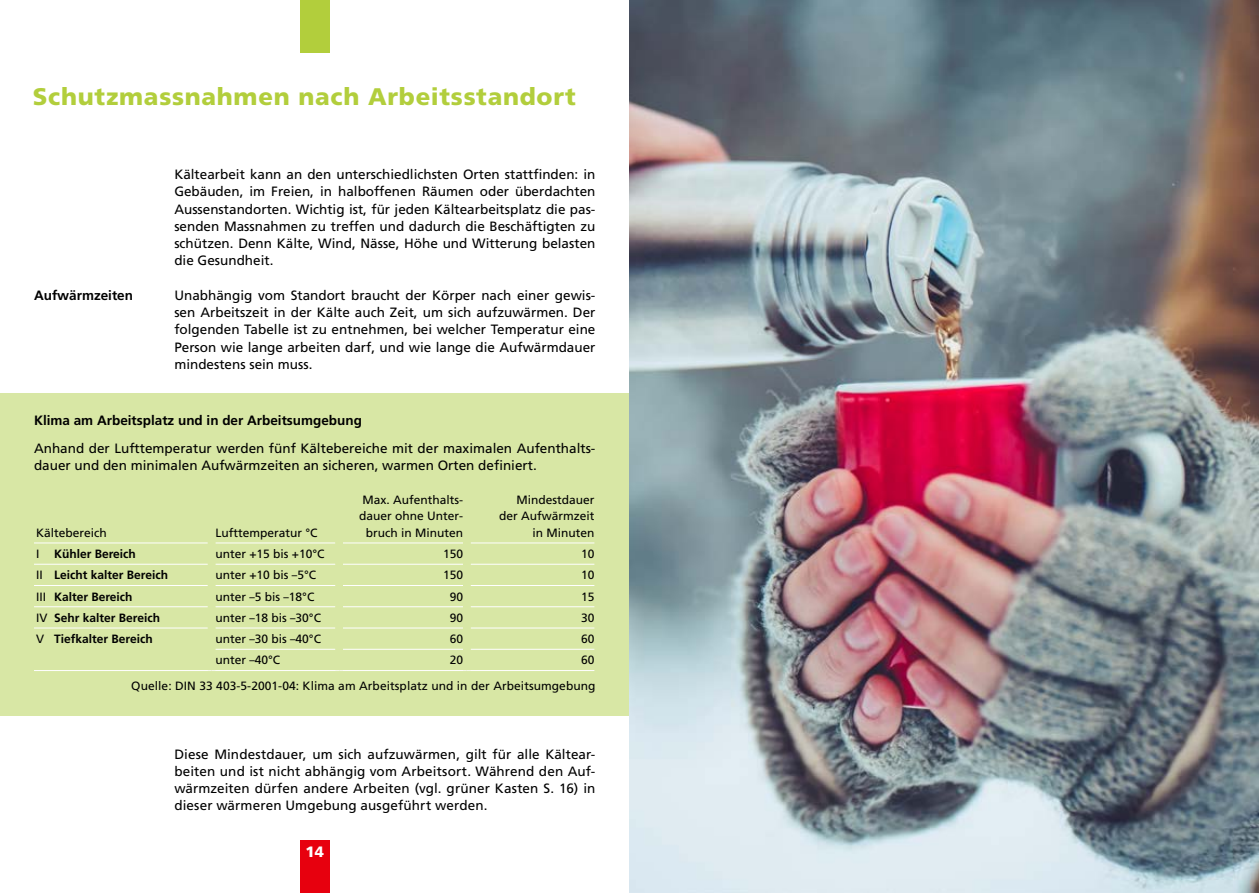
<style>
.page{position:relative;width:1259px;height:893px;background:#fff}
.page>*{position:absolute;margin:0;border:0;box-sizing:border-box;transform-origin:0 0}
.t1{font:900 24px "Frutiger LT Pro";letter-spacing:.03em;color:#b2ce3c}
.t2{font:900 15px "Frutiger LT Pro";color:#fff}
.t3{font:13.5px/17.2px "Frutiger LT Pro";color:#000;text-align:justify}
.t4{font:700 13.5px "Frutiger LT Pro";color:#000}
.t5{font:12px/16.5px "Frutiger LT Pro";color:#000;text-align:right}
.t6{font:700 12px "Frutiger LT Pro";color:#000}
.s1{font-weight:400}
</style>
<div class="page">
<div style="left:0;top:393px;width:629px;height:322px;background:#d8e7a5"></div>
<hr style="left:34px;top:543px;width:174px;height:1px;background:#fff">
<hr style="left:215px;top:543px;width:120px;height:1px;background:#fff">
<hr style="left:343px;top:543px;width:120px;height:1px;background:#fff">
<hr style="left:470px;top:543px;width:124px;height:1px;background:#fff">
<hr style="left:34px;top:564px;width:174px;height:1px;background:#fff">
<hr style="left:215px;top:564px;width:120px;height:1px;background:#fff">
<hr style="left:343px;top:564px;width:120px;height:1px;background:#fff">
<hr style="left:470px;top:564px;width:124px;height:1px;background:#fff">
<hr style="left:34px;top:585px;width:174px;height:1px;background:#fff">
<hr style="left:215px;top:585px;width:120px;height:1px;background:#fff">
<hr style="left:343px;top:585px;width:120px;height:1px;background:#fff">
<hr style="left:470px;top:585px;width:124px;height:1px;background:#fff">
<hr style="left:34px;top:606px;width:174px;height:1px;background:#fff">
<hr style="left:215px;top:606px;width:120px;height:1px;background:#fff">
<hr style="left:343px;top:606px;width:120px;height:1px;background:#fff">
<hr style="left:470px;top:606px;width:124px;height:1px;background:#fff">
<hr style="left:34px;top:628px;width:174px;height:1px;background:#fff">
<hr style="left:215px;top:628px;width:120px;height:1px;background:#fff">
<hr style="left:343px;top:628px;width:120px;height:1px;background:#fff">
<hr style="left:470px;top:628px;width:124px;height:1px;background:#fff">
<hr style="left:215px;top:649px;width:120px;height:1px;background:#fff">
<hr style="left:343px;top:649px;width:120px;height:1px;background:#fff">
<hr style="left:470px;top:649px;width:124px;height:1px;background:#fff">
<hr style="left:34px;top:670px;width:178px;height:1px;background:#fff">
<hr style="left:212px;top:670px;width:127px;height:1px;background:#fff">
<hr style="left:339px;top:670px;width:128px;height:1px;background:#fff">
<hr style="left:467px;top:670px;width:127px;height:1px;background:#fff">
<div style="left:300px;top:0;width:30px;height:53px;background:#b2ce3c"></div>
<div style="left:300px;top:840px;width:30px;height:53px;background:#e7000e"></div>
<img style="left:629px;top:0;width:630px;height:893px">
<h1 class="t1" style="left:33px;top:82px;width:544px">Schutzmassnahmen nach Arbeitsstandort</h1>
<p class="t4" style="left:34px;top:287px;width:101px">Aufwärmzeiten</p>
<p class="t3" style="left:174px;top:166px;width:422px">Kältearbeit kann an den unterschiedlichsten Orten stattfinden: in Gebäuden, im Freien, in halboffenen Räumen oder überdachten Aussenstandorten. Wichtig ist, für jeden Kältearbeitsplatz die pas&shy;senden Massnahmen zu treffen und dadurch die Beschäftigten zu schützen. Denn Kälte, Wind, Nässe, Höhe und Witterung belasten die Gesundheit.</p>
<p class="t3" style="left:174px;top:287px;width:422px">Unabhängig vom Standort braucht der Körper nach einer gewis&shy;sen Arbeitszeit in der Kälte auch Zeit, um sich aufzuwärmen. Der folgenden Tabelle ist zu entnehmen, bei welcher Temperatur eine Person wie lange arbeiten darf, und wie lange die Aufwärmdauer mindestens sein muss.</p>
<p class="t4" style="left:34px;top:412px;width:329px">Klima am Arbeitsplatz und in der Arbeitsumgebung</p>
<p class="t3" style="left:34px;top:439px;width:563px">Anhand der Lufttemperatur werden fünf Kältebereiche mit der maximalen Aufenthalts&shy;dauer und den minimalen Aufwärmzeiten an sicheren, warmen Orten definiert.</p>
<p class="t5" style="left:36px;top:524px;width:72px">Kältebereich</p>
<p class="t5" style="left:215px;top:524px;width:104px">Lufttemperatur °C</p>
<p class="t5" style="left:359px;top:491px;width:105px;text-align:center">Max. Aufenthalts&shy;dauer ohne Unter&shy;bruch in Minuten</p>
<p class="t5" style="left:499px;top:491px;width:97px">Mindestdauer der Aufwärmzeit in Minuten</p>
<p class="t6" style="left:36px;top:547px;width:101px"><span class="s1">I</span> Kühler Bereich</p>
<p class="t5" style="left:215px;top:546px;width:111px">unter +15 bis +10°C</p>
<p class="t5" style="left:443px;top:546px;width:22px">150</p>
<p class="t5" style="left:581px;top:546px;width:15px">10</p>
<p class="t6" style="left:36px;top:568px;width:133px"><span class="s1">II</span> Leicht kalter Bereich</p>
<p class="t5" style="left:215px;top:567px;width:102px">unter +10 bis –5°C</p>
<p class="t5" style="left:443px;top:567px;width:22px">150</p>
<p class="t5" style="left:581px;top:567px;width:15px">10</p>
<p class="t6" style="left:36px;top:589px;width:98px"><span class="s1">III</span> Kalter Bereich</p>
<p class="t5" style="left:215px;top:588px;width:100px">unter –5 bis –18°C</p>
<p class="t5" style="left:450px;top:588px;width:15px">90</p>
<p class="t5" style="left:581px;top:588px;width:15px">15</p>
<p class="t6" style="left:36px;top:611px;width:125px"><span class="s1">IV</span> Sehr kalter Bereich</p>
<p class="t5" style="left:215px;top:609px;width:107px">unter –18 bis –30°C</p>
<p class="t5" style="left:450px;top:609px;width:15px">90</p>
<p class="t5" style="left:581px;top:609px;width:15px">30</p>
<p class="t6" style="left:36px;top:632px;width:118px"><span class="s1">V</span> Tiefkalter Bereich</p>
<p class="t5" style="left:215px;top:631px;width:107px">unter –30 bis –40°C</p>
<p class="t5" style="left:450px;top:631px;width:15px">60</p>
<p class="t5" style="left:581px;top:631px;width:15px">60</p>
<p class="t5" style="left:215px;top:652px;width:66px">unter –40°C</p>
<p class="t5" style="left:450px;top:652px;width:15px">20</p>
<p class="t5" style="left:131px;top:647px;width:466px;line-height:25.5px">60<br>Quelle: DIN 33 403-5-2001-04: Klima am Arbeitsplatz und in der Arbeitsumgebung</p>
<p class="t3" style="left:174px;top:745px;width:422px">Diese Mindestdauer, um sich aufzuwärmen, gilt für alle Kältear&shy;beiten und ist nicht abhängig vom Arbeitsort. Während den Auf&shy;wärmzeiten dürfen andere Arbeiten (vgl. grüner Kasten S. 16) in dieser wärmeren Umgebung ausgeführt werden.</p>
<p class="t2" style="left:305px;top:843px;width:20px">14</p>
</div>
